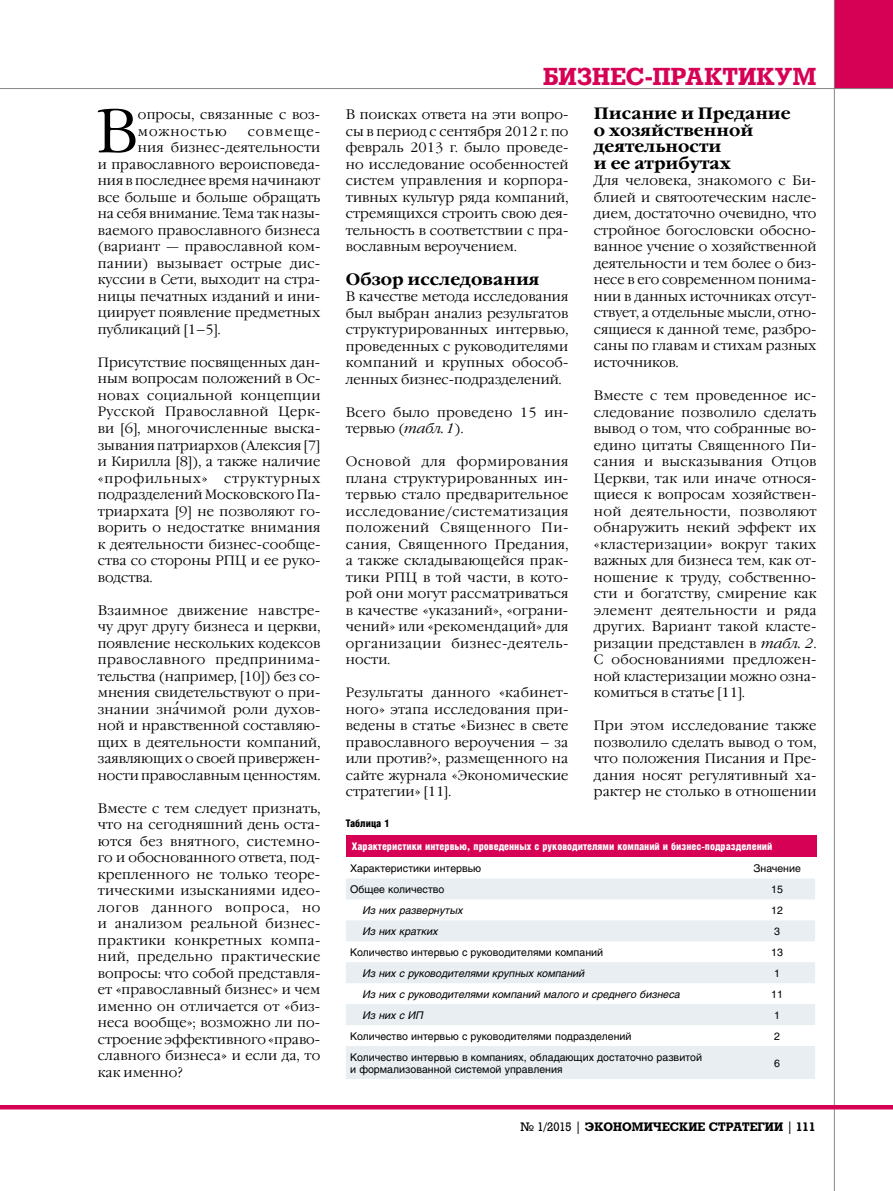
<style>
.page{position:relative;width:893px;height:1191px;background:#fff}
.page>*{position:absolute;margin:0;border:0;box-sizing:border-box;transform-origin:0 0}
.t1{font:300 60.6px "Garamond C";color:#000}
.t2{font:700 24px "Rodeo";letter-spacing:-.005em;color:#d60055}
.t3{font:700 16.5px/16.5px "Garamond C";color:#000}
.t4{font:300 13.5px/16.5px "Garamond C";letter-spacing:.005em;color:#000;text-align:justify}
.t5{font:300 13.5px "Garamond C";letter-spacing:.08em;color:#000}
.t6{font:700 12px "Rodeo";color:#000}
.t7{font:10.5px/12px "Helios";color:#000}
.t8{font:italic 10.5px "Helios";color:#000}
.t9{font:900 10.5px "Helios Cond";color:#fff}
.t10{font:900 10.5px "Helios Cond";color:#000}
.s1{font-style:italic}
.s2{font-weight:400}
</style>
<div class="page">
<div style="left:834px;top:0;width:59px;height:89px;background:#d60055"></div>
<hr style="left:0;top:88px;width:893px;height:1px;background:#868786">
<hr style="left:834px;top:0;width:1px;height:1191px;background:#868786">
<hr style="left:0;top:1105px;width:893px;height:4px;background:#d60055">
<div style="left:346px;top:834px;width:470px;height:22px;background:#d60055"></div>
<svg style="left:346px;top:878px;width:469px;height:201px;fill:#e8eef2"></svg>
<h1 class="t1" style="left:96px;top:98px;width:44px">В</h1>
<p class="t4" style="left:138px;top:107px;width:184px">опросы, связанные с воз&shy;можностью</p>
<p class="t5" style="left:248px;top:124px;width:74px">совмеще-</p>
<p class="t4" style="left:138px;top:140px;width:184px">ния бизнес-деятельности</p>
<p class="t4" style="left:98px;top:156px;width:224px">и православного вероисповеда-</p>
<p class="t4" style="left:98px;top:173px;width:224px">ния в последнее время начинают</p>
<p class="t4" style="left:98px;top:189px;width:224px">все больше и больше обращать</p>
<p class="t4" style="left:98px;top:206px;width:224px">на себя внимание. Тема так назы-</p>
<p class="t4" style="left:98px;top:222px;width:224px">ваемого православного бизнеса</p>
<p class="t4" style="left:98px;top:239px;width:224px">(вариант — православной ком-</p>
<p class="t4" style="left:98px;top:255px;width:224px">пании) вызывает острые дис-</p>
<p class="t4" style="left:98px;top:272px;width:224px">куссии в Сети, выходит на стра-</p>
<p class="t4" style="left:98px;top:288px;width:224px">ницы печатных изданий и ини-</p>
<p class="t4" style="left:98px;top:305px;width:224px">циирует появление предметных</p>
<p class="t4" style="left:98px;top:321px;width:124px">публикаций [1–5].</p>
<p class="t4" style="left:98px;top:354px;width:224px">Присутствие посвященных дан&shy;ным вопросам положений в Ос&shy;новах социальной концепции Русской Православной Церк&shy;ви [6], многочисленные выска&shy;зывания патриархов (Алексия [7] и Кирилла [8]), а также наличие «профильных» структурных подразделений Московского Па&shy;триархата [9] не позволяют го&shy;ворить о недостатке внимания к деятельности бизнес-сообще&shy;ства со стороны РПЦ и ее руко&shy;водства.</p>
<p class="t4" style="left:98px;top:602px;width:224px">Взаимное движение навстре&shy;чу друг другу бизнеса и церкви, появление нескольких кодексов православного предпринима&shy;тельства (например, [10]) без со&shy;мнения свидетельствуют о при&shy;знании значимой роли духов&shy;ной и нравственной составляю&shy;щих в деятельности компаний, заявляющих о своей привержен&shy;ности православным ценностям.</p>
<p class="t4" style="left:98px;top:800px;width:224px">Вместе с тем следует признать, что на сегодняшний день оста&shy;ются без внятного, системно&shy;го и обоснованного ответа, под&shy;крепленного не только теоре&shy;тическими изысканиями идео&shy;логов данного вопроса, но и анализом реальной бизнес&shy;практики конкретных компа&shy;ний, предельно практические вопросы: что собой представля&shy;ет «православный бизнес» и чем именно он отличается от «биз&shy;неса вообще»; возможно ли по&shy;строение эффективного «право&shy;славного бизнеса» и если да, то как именно?</p>
<h2 class="t2" style="left:543px;top:62px;width:275px">Бизнес-практикум</h2>
<p class="t4" style="left:346px;top:107px;width:224px">В поисках ответа на эти вопро&shy;сы в период с сентября 2012 г. по февраль 2013 г. было проведе&shy;но исследование особенностей систем управления и корпора&shy;тивных культур ряда компаний, стремящихся строить свою дея&shy;тельность в соответствии с пра&shy;вославным вероучением.</p>
<p class="t3" style="left:346px;top:271px;width:195px">Обзор исследования</p>
<p class="t4" style="left:346px;top:288px;width:224px">В качестве метода исследования был выбран анализ результатов структурированных интервью, проведенных с руководителями компаний и крупных обособ&shy;ленных бизнес-подразделений.</p>
<p class="t4" style="left:346px;top:404px;width:223px">Всего было проведено 15 ин&shy;тервью (<span class="s1">табл. 1</span>).</p>
<p class="t4" style="left:346px;top:453px;width:224px">Основой для формирования плана структурированных ин&shy;тервью стало предварительное исследование/систематизация положений Священного Пи&shy;сания, Священного Предания, а также складывающейся прак&shy;тики РПЦ в той части, в кото&shy;рой они могут рассматриваться в качестве «указаний», «ограни&shy;чений» или «рекомендаций» для организации бизнес-деятель&shy;ности.</p>
<p class="t4" style="left:346px;top:684px;width:224px">Результаты данного «кабинет&shy;ного» этапа исследования при&shy;ведены в статье «Бизнес в свете православного вероучения – за или против?», размещенного на сайте журнала «Экономические стратегии» [11].</p>
<p class="t10" style="left:346px;top:817px;width:45px">Таблица 1</p>
<p class="t3" style="left:594px;top:106px;width:198px">Писание и Предание о хозяйственной деятельности<br>и ее атрибутах</p>
<p class="t4" style="left:594px;top:173px;width:224px">Для человека, знакомого с Би&shy;блией и святоотеческим насле&shy;дием, достаточно очевидно, что стройное богословски обосно&shy;ванное учение о хозяйственной деятельности и тем более о биз&shy;несе в его современном понима&shy;нии в данных источниках отсут&shy;ствует, а отдельные мысли, отно&shy;сящиеся к данной теме, разбро&shy;саны по главам и стихам разных источников.</p>
<p class="t4" style="left:594px;top:387px;width:224px">Вместе с тем проведенное ис&shy;следование позволило сделать вывод о том, что собранные во&shy;едино цитаты Священного Пи&shy;сания и высказывания Отцов Церкви, так или иначе относя&shy;щиеся к вопросам хозяйствен&shy;ной деятельности, позволяют обнаружить некий эффект их «кластеризации» вокруг таких важных для бизнеса тем, как от&shy;ношение к труду, собственно&shy;сти и богатству, смирение как элемент деятельности и ряда других. Вариант такой класте&shy;ризации представлен в <span class="s1">табл. 2</span>.<br>С обоснованиями предложен&shy;ной кластеризации можно озна&shy;комиться в статье [11].</p>
<p class="t4" style="left:594px;top:717px;width:224px">При этом исследование также позволило сделать вывод о том, что положения Писания и Пре&shy;дания носят регулятивный ха&shy;рактер не столько в отношении</p>
<p class="t9" style="left:352px;top:840px;width:422px">Характеристики интервью, проведенных с руководителями компаний и бизнес-подразделений</p>
<p class="t7" style="left:350px;top:862px;width:133px">Характеристики интервью</p>
<p class="t7" style="left:753px;top:862px;width:49px">Значение</p>
<p class="t7" style="left:350px;top:883px;width:96px">Общее количество</p>
<p class="t7" style="left:771px;top:883px;width:13px">15</p>
<p class="t8" style="left:363px;top:904px;width:102px">Из них развернутых</p>
<p class="t7" style="left:771px;top:904px;width:13px">12</p>
<p class="t8" style="left:363px;top:925px;width:77px">Из них кратких</p>
<p class="t7" style="left:774px;top:925px;width:7px">3</p>
<p class="t7" style="left:350px;top:946px;width:255px">Количество интервью с руководителями компаний</p>
<p class="t7" style="left:771px;top:946px;width:13px">13</p>
<p class="t8" style="left:363px;top:967px;width:224px">Из них с руководителями крупных компаний</p>
<p class="t7" style="left:774px;top:967px;width:7px">1</p>
<p class="t8" style="left:363px;top:987px;width:319px">Из них с руководителями компаний малого и среднего бизнеса</p>
<p class="t7" style="left:771px;top:988px;width:13px">11</p>
<p class="t8" style="left:363px;top:1008px;width:62px">Из них с ИП</p>
<p class="t7" style="left:774px;top:1009px;width:7px">1</p>
<p class="t7" style="left:350px;top:1029px;width:283px">Количество интервью с руководителями подразделений</p>
<p class="t7" style="left:774px;top:1029px;width:7px">2</p>
<p class="t7" style="left:350px;top:1050px;width:353px">Количество интервью в компаниях, обладающих достаточно развитой и формализованной системой управления</p>
<p class="t7" style="left:774px;top:1056px;width:7px">6</p>
<p class="t6" style="left:520px;top:1119px;width:297px"><span class="s2">№ 1/2015 |</span> ЭКОНОМИЧЕСКИЕ СТРАТЕГИИ <span class="s2">|</span> 111</p>
</div>
